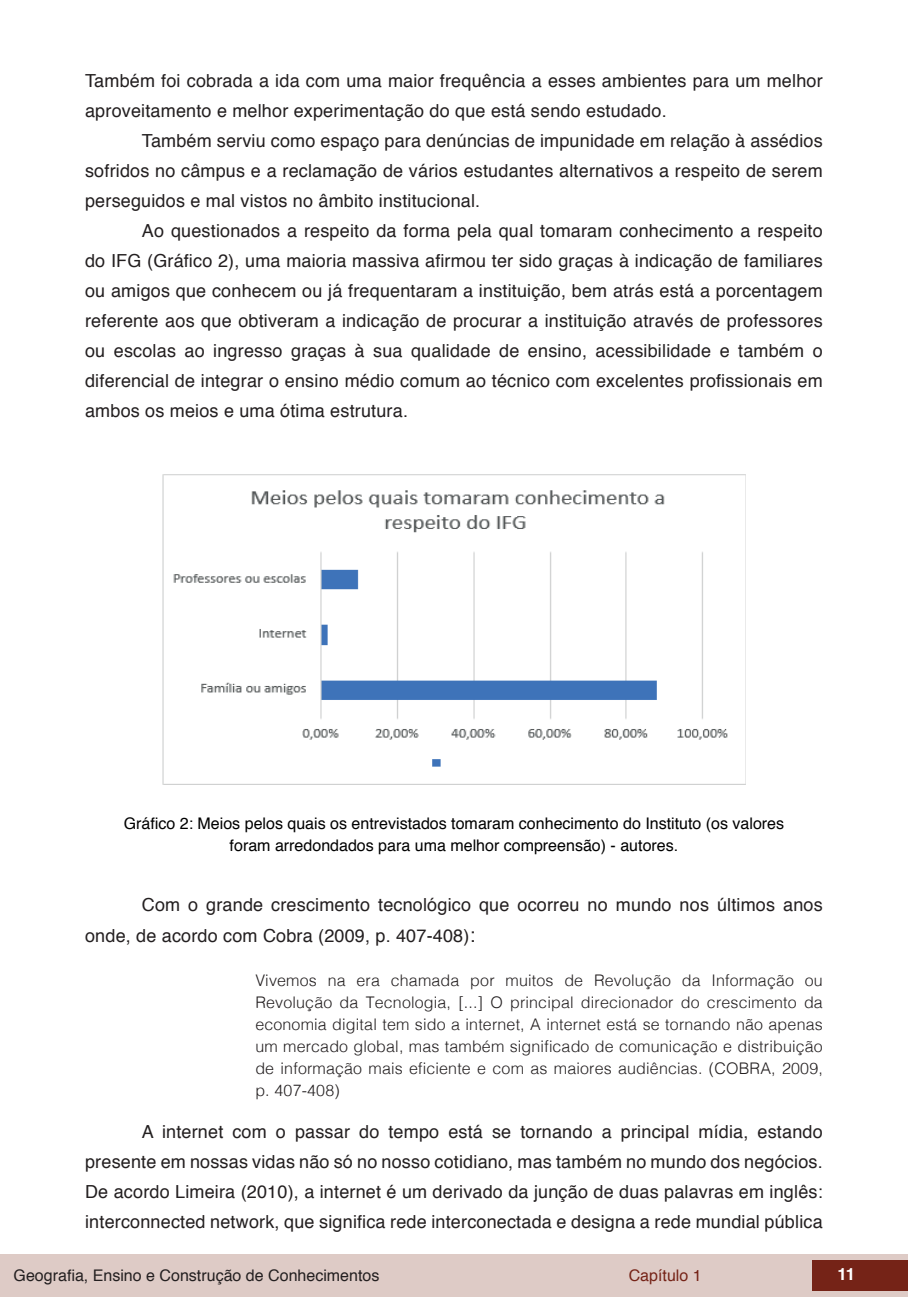
<style>
.page{position:relative;width:908px;height:1304px;background:#fff}
.page>*{position:absolute;margin:0;border:0;box-sizing:border-box;transform-origin:0 0}
.t1{font:18px/30px "Helvetica";letter-spacing:.01em;color:#231f20;text-align:justify}
.t2{font:700 16.8px "Helvetica";color:#fff}
.t3{font:300 16px/22px "Helvetica";letter-spacing:.01em;color:#231f20;text-align:justify}
.t4{font:16px/22px "Helvetica";color:#000;text-align:center}
.t5{font:16px "Helvetica";color:#231f20}
.t6{font:16px "Helvetica";color:#752317}
.s1{font-size:20px}
</style>
<div class="page">
<div style="left:0;top:1254px;width:906px;height:43px;background:#decbc6"></div>
<div style="left:812px;top:1261px;width:95px;height:30px;background:#752317"></div>
<img style="left:162px;top:474px;width:583px;height:311px">
<p class="t1" style="left:85px;top:66px;width:738px">Também foi cobrada a ida com uma maior frequência a esses ambientes para um melhor aproveitamento e melhor experimentação do que está sendo estudado.</p>
<p class="t1" style="left:85px;top:126px;width:738px;text-indent:57px">Também serviu como espaço para denúncias de impunidade em relação à assédios sofridos no câmpus e a reclamação de vários estudantes alternativos a respeito de serem perseguidos e mal vistos no âmbito institucional.</p>
<p class="t1" style="left:85px;top:216px;width:738px;text-indent:57px">Ao questionados a respeito da forma pela qual tomaram conhecimento a respeito do IFG (Gráfico 2), uma maioria massiva afirmou ter sido graças à indicação de familiares ou amigos que conhecem ou já frequentaram a instituição, bem atrás está a porcentagem referente aos que obtiveram a indicação de procurar a instituição através de professores ou escolas ao ingresso graças à sua qualidade de ensino, acessibilidade e também o diferencial de integrar o ensino médio comum ao técnico com excelentes profissionais em ambos os meios e uma ótima estrutura.</p>
<p class="t4" style="left:124px;top:813px;width:661px">Gráfico 2: Meios pelos quais os entrevistados tomaram conhecimento do Instituto (os valores foram arredondados para uma melhor compreensão) - autores.</p>
<p class="t1" style="left:85px;top:891px;width:738px;text-indent:57px">Com o grande crescimento tecnológico que ocorreu no mundo nos últimos anos onde, de acordo com Cobra (2009, p. 407-408)<span class="s1">:</span></p>
<p class="t3" style="left:255px;top:968px;width:568px">Vivemos na era chamada por muitos de Revolução da Informação ou Revolução da Tecnologia, [...] O principal direcionador do crescimento da economia digital tem sido a internet, A internet está se tornando não apenas um mercado global, mas também significado de comunicação e distribuição de informação mais eficiente e com as maiores audiências. (COBRA, 2009, p. 407-408)</p>
<p class="t1" style="left:85px;top:1117px;width:738px;text-indent:57px">A internet com o passar do tempo está se tornando a principal mídia, estando presente em nossas vidas não só no nosso cotidiano, mas também no mundo dos negócios.<br>De acordo Limeira (2010), a internet é um derivado da junção de duas palavras em inglês: interconnected network, que significa rede interconectada e designa a rede mundial pública</p>
<p class="t5" style="left:14px;top:1263px;width:367px">Geografia, Ensino e Construção de Conhecimentos</p>
<p class="t6" style="left:628px;top:1263px;width:74px">Capítulo 1</p>
<p class="t2" style="left:837px;top:1261px;width:19px">11</p>
</div>
